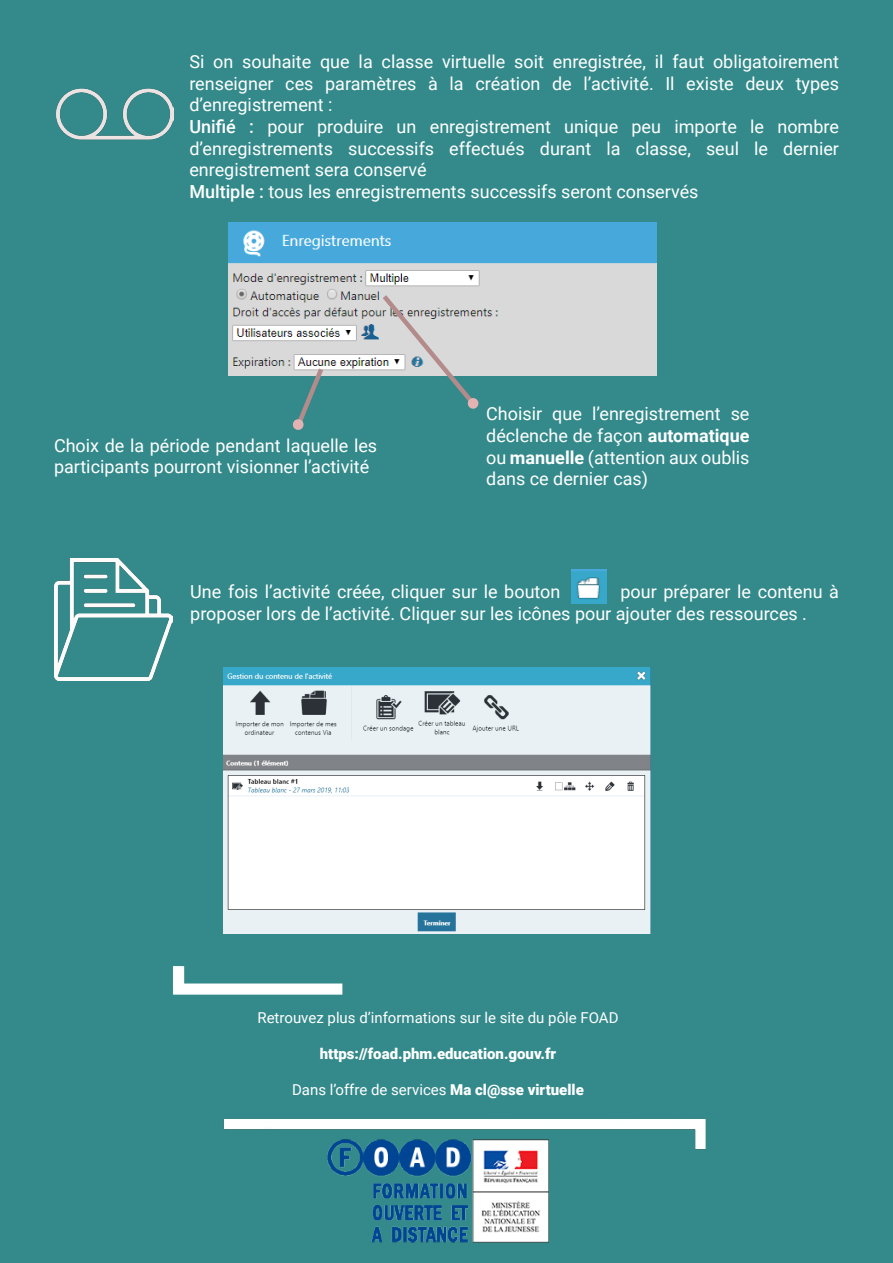
<style>
.page{position:relative;width:893px;height:1263px;background:#348a8b}
.page>*{position:absolute;margin:0;border:0;box-sizing:border-box;transform-origin:0 0}
.t1{font:18px/21.6px "Roboto";color:#fff;text-align:justify}
.t2{font:15px "Roboto";color:#fff}
.t3{font:900 15px "Roboto";color:#fff}
.s1{font-weight:500}
.s2{font-weight:700}
.s3{font-weight:900}
</style>
<div class="page">
<img style="left:56px;top:88px;width:118px;height:52px">
<img style="left:229px;top:222px;width:428px;height:153px">
<img style="left:224px;top:1119px;width:482px;height:31px">
<img style="left:173px;top:966px;width:170px;height:29px">
<img style="left:327px;top:1136px;width:222px;height:107px">
<img style="left:223px;top:668px;width:427px;height:265px">
<img style="left:54px;top:559px;width:119px;height:121px">
<img style="left:571px;top:569px;width:35px;height:34px">
<svg style="left:378px;top:290px;width:100px;height:111px"></svg>
<svg style="left:292px;top:363px;width:35px;height:67px"></svg>
<svg style="left:467px;top:398px;width:12px;height:11px"></svg>
<p class="t1" style="left:189px;top:50px;width:651px">Si on souhaite que la classe virtuelle soit enregistrée, il faut obligatoirement renseigner ces paramètres à la création de l’activité. Il existe deux types d’enregistrement :</p>
<p class="t1" style="left:189px;top:115px;width:651px"><span class="s1">Unifié :</span> pour produire un enregistrement unique peu importe le nombre d’enregistrements successifs effectués durant la classe, seul le dernier enregistrement sera conservé</p>
<p class="t1" style="left:189px;top:180px;width:511px"><span class="s1">Multiple :</span> tous les enregistrements successifs seront conservés</p>
<p class="t1" style="left:54px;top:434px;width:325px">Choix de la période pendant laquelle les participants pourront visionner l’activité</p>
<p class="t1" style="left:486px;top:402px;width:265px">Choisir que l’enregistrement se déclenche de façon <span class="s2">automatique </span>ou <span class="s2">manuelle</span> (attention aux oublis dans ce dernier cas)</p>
<p class="t1" style="left:190px;top:580px;width:372px">Une fois l’activité créée, cliquer sur le bouton</p>
<p class="t1" style="left:190px;top:580px;width:650px;text-indent:430px">pour préparer le contenu à proposer lors de l’activité. Cliquer sur les icônes pour ajouter des ressources .</p>
<p class="t2" style="left:257px;top:1007px;width:363px">Retrouvez plus d’informations sur le site du pôle FOAD</p>
<p class="t3" style="left:320px;top:1043px;width:238px">https://foad.phm.education.gouv.fr</p>
<p class="t2" style="left:292px;top:1079px;width:293px">Dans l’offre de services <span class="s3">Ma cl@sse virtuelle</span></p>
</div>
